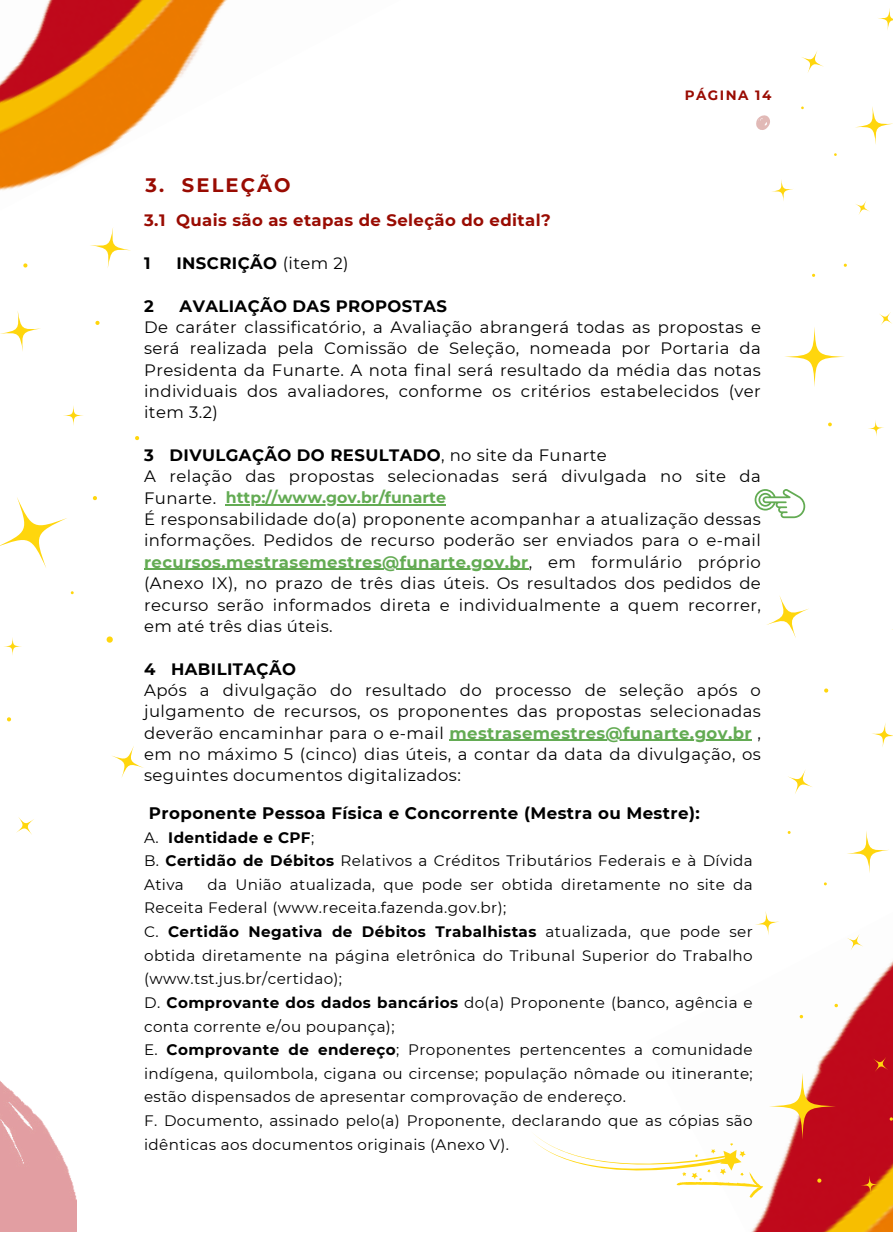
<style>
.page{position:relative;width:893px;height:1233px;background:#fff}
.page>*{position:absolute;margin:0;border:0;box-sizing:border-box;transform-origin:0 0}
.t1{font:700 19.5px "Montserrat";letter-spacing:.11em;color:#990b02}
.t2{font:700 16.65px "Montserrat";letter-spacing:.025em;color:#000}
.t3{font:16.5px/21.3px "Montserrat";letter-spacing:.025em;color:#000;text-align:justify}
.t4{font:700 16.5px "Montserrat";letter-spacing:.025em;color:#000}
.t5{font:700 16.5px "Montserrat";letter-spacing:.025em;color:#990b02}
.t6{font:700 15.75px "Montserrat";color:#63ab53}
.t7{font:15.15px/23.5px "Montserrat";letter-spacing:.025em;color:#000}
.t8{font:700 15.15px "Montserrat";letter-spacing:.025em;color:#000}
.t9{font:700 13.5px "Montserrat";letter-spacing:.11em;color:#990b02}
.s1{font-weight:400}
.s2{font-weight:700;color:#63ab53}
.s3{font-weight:700}
</style>
<div class="page">
<hr style="left:144px;top:569px;width:384px;height:1px;background:#63ab53">
<hr style="left:449px;top:740px;width:303px;height:1px;background:#63ab53">
<svg style="left:754px;top:489px;width:51px;height:29px"></svg>
<svg style="left:756px;top:115px;width:14px;height:15px"></svg>
<img style="left:763px;top:1197px;width:129px;height:35px">
<hr style="left:226px;top:504px;width:220px;height:1px;background:#63ab53">
<img style="left:0;top:0;width:227px;height:191px">
<svg style="left:755px;top:596px;width:137px;height:601px"></svg>
<svg style="left:0;top:228px;width:144px;height:607px"></svg>
<svg style="left:534px;top:1055px;width:229px;height:177px"></svg>
<svg style="left:772px;top:8px;width:120px;height:428px"></svg>
<img style="left:0;top:1081px;width:77px;height:151px">
<p class="t1" style="left:146px;top:174px;width:147px">3. SELEÇÃO</p>
<p class="t9" style="left:684px;top:87px;width:88px">PÁGINA 14</p>
<p class="t5" style="left:144px;top:210px;width:408px">3.1 Quais são as etapas de Seleção do edital?</p>
<p class="t4" style="left:144px;top:253px;width:8px">1</p>
<p class="t4" style="left:176px;top:253px;width:174px">INSCRIÇÃO <span class="s1">(item 2)</span></p>
<p class="t4" style="left:144px;top:296px;width:11px">2</p>
<p class="t4" style="left:180px;top:296px;width:269px">AVALIAÇÃO DAS PROPOSTAS</p>
<p class="t3" style="left:144px;top:316px;width:618px">De caráter classificatório, a Avaliação abrangerá todas as propostas e será realizada pela Comissão de Seleção, nomeada por Portaria da Presidenta da Funarte. A nota final será resultado da média das notas individuais dos avaliadores, conforme os critérios estabelecidos (ver item 3.2)</p>
<p class="t4" style="left:144px;top:445px;width:464px">3 DIVULGAÇÃO DO RESULTADO<span class="s1">, no site da Funarte</span></p>
<p class="t3" style="left:144px;top:466px;width:618px">A relação das propostas selecionadas será divulgada no site da<br>Funarte.</p>
<p class="t3" style="left:144px;top:509px;width:618px">É responsabilidade do(a) proponente acompanhar a atualização dessas informações. Pedidos de recurso poderão ser enviados para o e-mail <span class="s2">recursos.mestrasemestres@funarte.gov.br</span>, em formulário próprio (Anexo IX), no prazo de três dias úteis. Os resultados dos pedidos de recurso serão informados direta e individualmente a quem recorrer, em até três dias úteis.</p>
<p class="t4" style="left:144px;top:659px;width:153px">4 HABILITAÇÃO</p>
<p class="t3" style="left:144px;top:679px;width:618px">Após a divulgação do resultado do processo de seleção após o julgamento de recursos, os proponentes das propostas selecionadas deverão encaminhar para o e-mail <span class="s2">mestrasemestres@funarte.gov.br</span> , em no máximo 5 (cinco) dias úteis, a contar da data da divulgação, os seguintes documentos digitalizados:</p>
<p class="t6" style="left:226px;top:488px;width:221px">http://www.gov.br/funarte</p>
<p class="t2" style="left:149px;top:803px;width:552px">Proponente Pessoa Física e Concorrente (Mestra ou Mestre):</p>
<p class="t8" style="left:144px;top:828px;width:172px"><span class="s1">A.</span> Identidade e CPF<span class="s1">;</span></p>
<p class="t7" style="left:144px;top:849px;width:610px">B. <span class="s3">Certidão de Débitos</span> Relativos a Créditos Tributários Federais e à Dívida<br>Ativa</p>
<p class="t7" style="left:144px;top:873px;width:610px;text-indent:63px">da União atualizada, que pode ser obtida diretamente no site da<br>Receita Federal (www.receita.fazenda.gov.br);</p>
<p class="t7" style="left:144px;top:920px;width:610px;text-align:justify">C. <span class="s3">Certidão Negativa de Débitos Trabalhistas</span> atualizada, que pode ser obtida diretamente na página eletrônica do Tribunal Superior do Trabalho (www.tst.jus.br/certidao);</p>
<p class="t7" style="left:144px;top:991px;width:610px">D. <span class="s3">Comprovante dos dados bancários</span> do(a) Proponente (banco, agência e conta corrente e/ou poupança);</p>
<p class="t7" style="left:144px;top:1038px;width:610px;text-align:justify">E. <span class="s3">Comprovante de endereço</span>; Proponentes pertencentes a comunidade indígena, quilombola, cigana ou circense; população nômade ou itinerante; estão dispensados de apresentar comprovação de endereço.</p>
<p class="t7" style="left:144px;top:1109px;width:610px">F. Documento, assinado pelo(a) Proponente, declarando que as cópias são idênticas aos documentos originais (Anexo V).</p>
</div>
